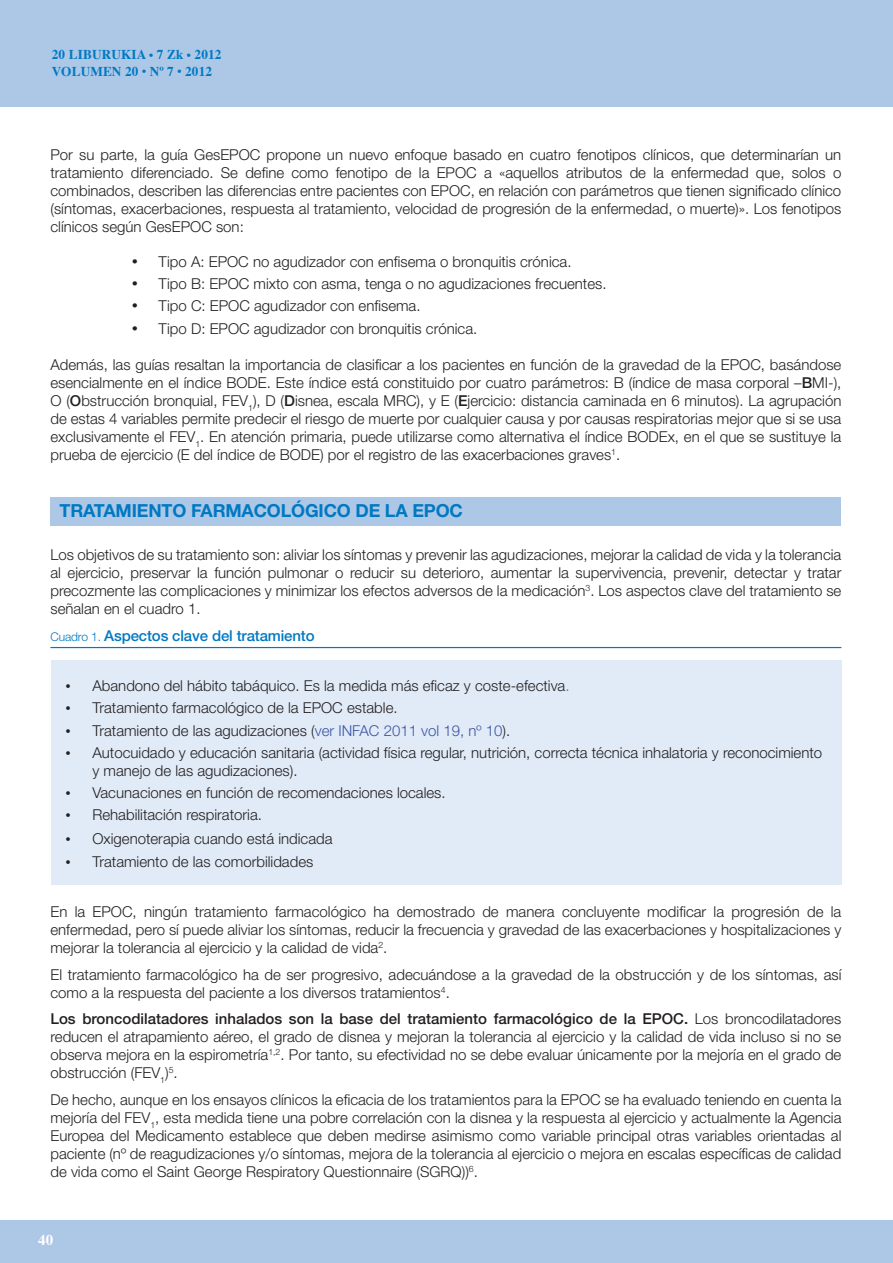
<style>
.page{position:relative;width:893px;height:1263px;background:#fff}
.page>*{position:absolute;margin:0;border:0;box-sizing:border-box;transform-origin:0 0}
.t1{font:700 18px "Helvetica Neue LT Std";letter-spacing:-.01em;color:#0079c2}
.t2{font:300 15px/18px "Helvetica Neue";color:#231f20;text-align:justify}
.t3{font:500 15px "Helvetica Neue LT Std";letter-spacing:-.01em;color:#0079c2}
.t4{font:700 15px "Times";color:#fff}
.t5{font:700 13.5px/16.2px "Times";letter-spacing:.01em;color:#0079c2}
.s1{font-size:12px}
.s2{font-weight:500}
.s3{font-weight:300;font-size:12px}
.s4{font-family:"Garamond";font-weight:400}
.s5{color:#5174ba}
.s6{color:#3d54a4}
</style>
<div class="page">
<div style="left:0;top:0;width:893px;height:106px;background:#adc7e7"></div>
<div style="left:0;top:1220px;width:893px;height:43px;background:#adc7e7"></div>
<hr style="left:50px;top:647px;width:791px;height:1px;background:#0079c2">
<div style="left:50px;top:497px;width:791px;height:28px;background:#adc7e7"></div>
<div style="left:52px;top:660px;width:790px;height:224px;background:#e1ebf7"></div>
<p class="t5" style="left:52px;top:45px;width:171px">20 LIBURUKIA <span class="s1">•</span> 7 Zk <span class="s1">•</span> 2012<br>VOLUMEN 20 <span class="s1">•</span> Nº 7 <span class="s1">•</span> 2012</p>
<p class="t2" style="left:50px;top:145px;width:792px">Por su parte, la guía GesEPOC propone un nuevo enfoque basado en cuatro fenotipos clínicos, que determinarían un tratamiento diferenciado. Se define como fenotipo de la EPOC a «aquellos atributos de la enfermedad que, solos o combinados, describen las diferencias entre pacientes con EPOC, en relación con parámetros que tienen significado clínico (síntomas, exacerbaciones, respuesta al tratamiento, velocidad de progresión de la enfermedad, o muerte)». Los fenotipos clínicos según GesEPOC son:</p>
<p class="t2" style="left:131px;top:252px;width:442px">• Tipo A: EPOC no agudizador con enfisema o bronquitis crónica.</p>
<p class="t2" style="left:131px;top:274px;width:477px">• Tipo B: EPOC mixto con asma, tenga o no agudizaciones frecuentes.</p>
<p class="t2" style="left:131px;top:297px;width:291px">• Tipo C: EPOC agudizador con enfisema.</p>
<p class="t2" style="left:131px;top:319px;width:347px">• Tipo D: EPOC agudizador con bronquitis crónica.</p>
<p class="t2" style="left:50px;top:355px;width:792px">Además, las guías resaltan la importancia de clasificar a los pacientes en función de la gravedad de la EPOC, basándose esencialmente en el índice BODE. Este índice está constituido por cuatro parámetros: B (índice de masa corporal –<span class="s2">B</span>MI-), O (<span class="s2">O</span>bstrucción bronquial, FEV<sub>1</sub>), D (<span class="s2">D</span>isnea, escala MRC), y E (<span class="s2">E</span>jercicio: distancia caminada en 6 minutos). La agrupación de estas 4 variables permite predecir el riesgo de muerte por cualquier causa y por causas respiratorias mejor que si se usa exclusivamente el FEV<sub>1</sub>. En atención primaria, puede utilizarse como alternativa el índice BODEx, en el que se sustituye la prueba de ejercicio (E del índice de BODE) por el registro de las exacerbaciones graves<sup>1</sup>.</p>
<p class="t1" style="left:60px;top:500px;width:391px">TRATAMIENTO FARMACOLÓGICO DE LA EPOC</p>
<p class="t2" style="left:50px;top:545px;width:792px">Los objetivos de su tratamiento son: aliviar los síntomas y prevenir las agudizaciones, mejorar la calidad de vida y la tolerancia al ejercicio, preservar la función pulmonar o reducir su deterioro, aumentar la supervivencia, prevenir, detectar y tratar precozmente las complicaciones y minimizar los efectos adversos de la medicación<sup>3</sup>. Los aspectos clave del tratamiento se señalan en el cuadro 1.</p>
<p class="t3" style="left:50px;top:626px;width:266px"><span class="s3">Cuadro 1.</span> Aspectos clave del tratamiento</p>
<p class="t2" style="left:65px;top:676px;width:506px"><span class="s4">•</span> Abandono del hábito tabáquico. Es la medida más eficaz y coste-efectiva<span class="s5">.</span></p>
<p class="t2" style="left:65px;top:699px;width:334px"><span class="s4">•</span> Tratamiento farmacológico de la EPOC estable.</p>
<p class="t2" style="left:65px;top:721px;width:446px"><span class="s4">•</span> Tratamiento de las agudizaciones (<span class="s6">ver INFAC 2011 vol 19, nº 10</span>).</p>
<p class="t2" style="left:92px;top:743px;width:731px;text-indent:-27px"><span class="s4">•</span> Autocuidado y educación sanitaria (actividad física regular, nutrición, correcta técnica inhalatoria y reconocimiento y manejo de las agudizaciones).</p>
<p class="t2" style="left:65px;top:783px;width:382px"><span class="s4">•</span> Vacunaciones en función de recomendaciones locales.</p>
<p class="t2" style="left:65px;top:805px;width:198px"><span class="s4">•</span> Rehabilitación respiratoria.</p>
<p class="t2" style="left:65px;top:830px;width:269px"><span class="s4">•</span> Oxigenoterapia cuando está indicada</p>
<p class="t2" style="left:65px;top:852px;width:249px"><span class="s4">•</span> Tratamiento de las comorbilidades</p>
<p class="t2" style="left:50px;top:902px;width:792px">En la EPOC, ningún tratamiento farmacológico ha demostrado de manera concluyente modificar la progresión de la enfermedad, pero sí puede aliviar los síntomas, reducir la frecuencia y gravedad de las exacerbaciones y hospitalizaciones y mejorar la tolerancia al ejercicio y la calidad de vida<sup>2</sup>.</p>
<p class="t2" style="left:50px;top:965px;width:792px">El tratamiento farmacológico ha de ser progresivo, adecuándose a la gravedad de la obstrucción y de los síntomas, así como a la respuesta del paciente a los diversos tratamientos<sup>4</sup>.</p>
<p class="t2" style="left:50px;top:1009px;width:792px"><span class="s2">Los broncodilatadores inhalados son la base del tratamiento farmacológico de la EPOC.</span> Los broncodilatadores reducen el atrapamiento aéreo, el grado de disnea y mejoran la tolerancia al ejercicio y la calidad de vida incluso si no se observa mejora en la espirometría<sup>1,2</sup>. Por tanto, su efectividad no se debe evaluar únicamente por la mejoría en el grado de obstrucción (FEV<sub>1</sub>)<sup>5</sup>.</p>
<p class="t2" style="left:50px;top:1090px;width:792px">De hecho, aunque en los ensayos clínicos la eficacia de los tratamientos para la EPOC se ha evaluado teniendo en cuenta la mejoría del FEV<sub>1</sub>, esta medida tiene una pobre correlación con la disnea y la respuesta al ejercicio y actualmente la Agencia Europea del Medicamento establece que deben medirse asimismo como variable principal otras variables orientadas al paciente (nº de reagudizaciones y/o síntomas, mejora de la tolerancia al ejercicio o mejora en escalas específicas de calidad de vida como el Saint George Respiratory Questionnaire (SGRQ))<sup>6</sup>.</p>
<p class="t4" style="left:38px;top:1226px;width:17px">40</p>
</div>
